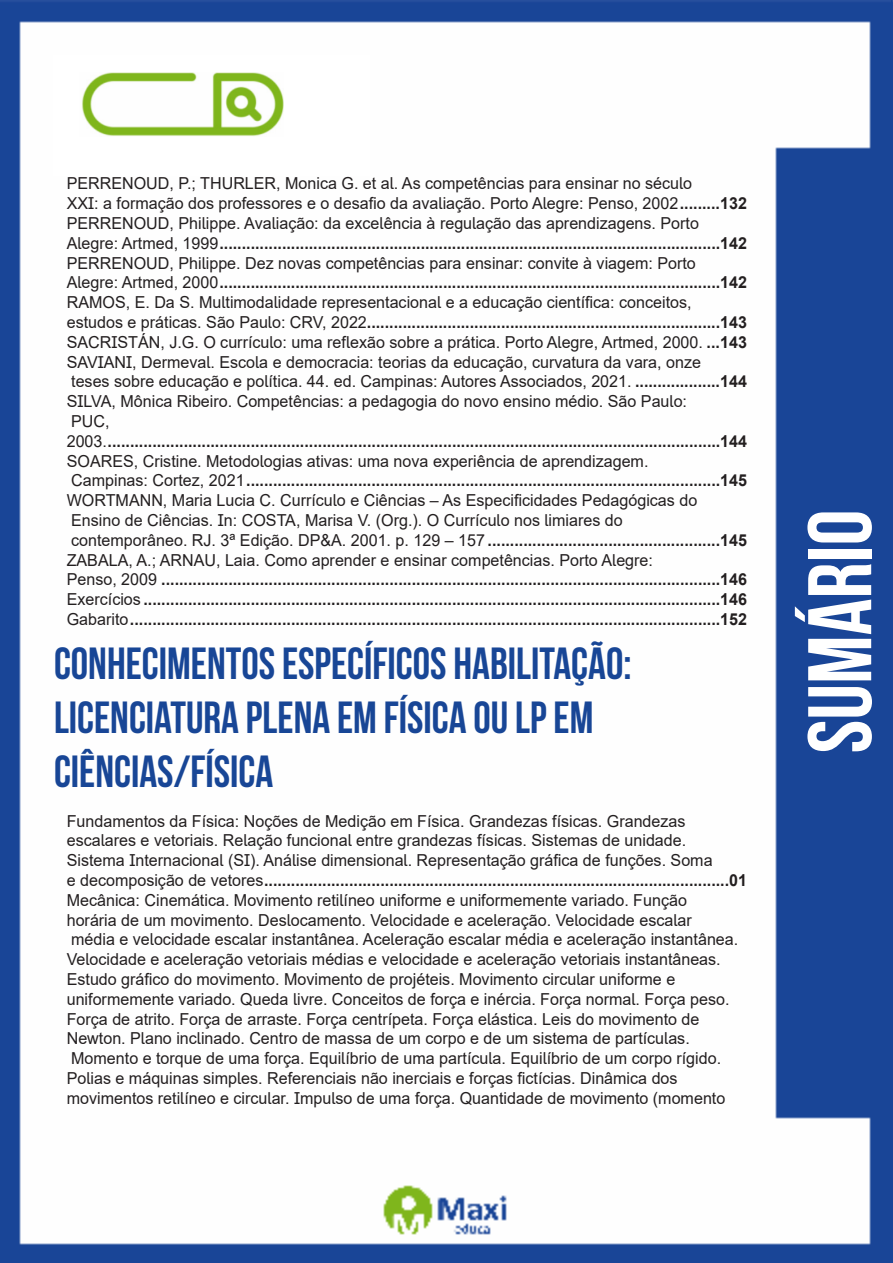
<style>
.page{position:relative;width:893px;height:1263px;background:#fff}
.page>*{position:absolute;margin:0;border:0;box-sizing:border-box;transform-origin:0 0}
.t1{font:700 90px "Bebas Neue";color:#fff}
.Titulo{font:700 45px "Bebas Neue";color:#184696}
.Titulo-2{font:16.5px "Arial";color:#231f20}
.Titulo-3{font:700 16.5px "Arial";color:#231f20}
.s1{font-weight:700}
.s2{font-weight:400}
</style>
<div class="page">
<img style="left:0;top:0;width:893px;height:1263px">
<div style="left:53px;top:55px;width:317px;height:121px;background:#fff"></div>
<img style="left:82px;top:72px;width:201px;height:64px">
<p class="Titulo-2" style="left:67px;top:172px;width:627px">PERRENOUD, P.; THURLER, Monica G. et al. As competências para ensinar no século</p>
<p class="Titulo-2" style="left:67px;top:192px;width:682px">XXI: a formação dos professores e o desafio da avaliação. Porto Alegre: Penso, 2002<span class="s1">.........132</span></p>
<p class="Titulo-2" style="left:67px;top:212px;width:634px">PERRENOUD, Philippe. Avaliação: da excelência à regulação das aprendizagens. Porto</p>
<p class="Titulo-3" style="left:67px;top:231px;width:682px"><span class="s2">Alegre: Artmed, 1999</span>................................................................................................................142</p>
<p class="Titulo-2" style="left:67px;top:251px;width:631px">PERRENOUD, Philippe. Dez novas competências para ensinar: convite à viagem: Porto</p>
<p class="Titulo-3" style="left:67px;top:271px;width:682px"><span class="s2">Alegre: Artmed, 2000</span>................................................................................................................142</p>
<p class="Titulo-2" style="left:67px;top:291px;width:626px">RAMOS, E. Da S. Multimodalidade representacional e a educação científica: conceitos,</p>
<p class="Titulo-3" style="left:67px;top:310px;width:682px"><span class="s2">estudos e práticas. São Paulo: CRV, 2022</span>...............................................................................143</p>
<p class="Titulo-2" style="left:67px;top:331px;width:682px">SACRISTÁN, J.G. O currículo: uma reflexão sobre a prática. Porto Alegre, Artmed, 2000. <span class="s1">...143</span></p>
<p class="Titulo-2" style="left:67px;top:350px;width:636px">SAVIANI, Dermeval. Escola e democracia: teorias da educação, curvatura da vara, onze</p>
<p class="Titulo-2" style="left:71px;top:370px;width:677px">teses sobre educação e política. 44. ed. Campinas: Autores Associados, 2021. <span class="s1">...................144</span></p>
<p class="Titulo-2" style="left:67px;top:390px;width:622px">SILVA, Mônica Ribeiro. Competências: a pedagogia do novo ensino médio. São Paulo:</p>
<p class="Titulo-2" style="left:71px;top:410px;width:40px">PUC,</p>
<p class="Titulo-3" style="left:67px;top:429px;width:682px"><span class="s2">2003.</span>.........................................................................................................................................144</p>
<p class="Titulo-2" style="left:67px;top:449px;width:583px">SOARES, Cristine. Metodologias ativas: uma nova experiência de aprendizagem.</p>
<p class="Titulo-3" style="left:71px;top:469px;width:677px"><span class="s2">Campinas: Cortez, 2021</span>..........................................................................................................145</p>
<p class="Titulo-2" style="left:67px;top:489px;width:632px">WORTMANN, Maria Lucia C. Currículo e Ciências – As Especificidades Pedagógicas do</p>
<p class="Titulo-2" style="left:71px;top:509px;width:553px">Ensino de Ciências. In: COSTA, Marisa V. (Org.). O Currículo nos limiares do</p>
<p class="Titulo-3" style="left:71px;top:528px;width:677px"><span class="s2">contemporâneo. RJ. 3ª Edição. DP&amp;A. 2001. p. 129 – 157</span> ....................................................145</p>
<p class="Titulo-2" style="left:67px;top:548px;width:588px">ZABALA, A.; ARNAU, Laia. Como aprender e ensinar competências. Porto Alegre:</p>
<p class="Titulo-3" style="left:67px;top:568px;width:682px"><span class="s2">Penso, 2009</span> .............................................................................................................................146</p>
<p class="Titulo-3" style="left:67px;top:588px;width:682px"><span class="s2">Exercícios</span> .................................................................................................................................146</p>
<p class="Titulo-3" style="left:67px;top:607px;width:682px"><span class="s2">Gabarito</span>....................................................................................................................................152</p>
<p class="Titulo" style="left:54px;top:639px;width:579px">CONHECIMENTOS ESPECÍFICOS HABILITAÇÃO:</p>
<p class="Titulo" style="left:54px;top:693px;width:541px">LICENCIATURA PLENA EM FÍSICA OU LP EM</p>
<p class="Titulo" style="left:54px;top:747px;width:221px">CIÊNCIAS/FÍSICA</p>
<p class="Titulo-2" style="left:67px;top:809px;width:620px">Fundamentos da Física: Noções de Medição em Física. Grandezas físicas. Grandezas</p>
<p class="Titulo-2" style="left:67px;top:829px;width:621px">escalares e vetoriais. Relação funcional entre grandezas físicas. Sistemas de unidade.</p>
<p class="Titulo-2" style="left:67px;top:849px;width:647px">Sistema Internacional (SI). Análise dimensional. Representação gráfica de funções. Soma</p>
<p class="Titulo-3" style="left:67px;top:868px;width:682px"><span class="s2">e decomposição de vetores</span>........................................................................................................01</p>
<p class="Titulo-2" style="left:67px;top:889px;width:622px">Mecânica: Cinemática. Movimento retilíneo uniforme e uniformemente variado. Função</p>
<p class="Titulo-2" style="left:67px;top:908px;width:626px">horária de um movimento. Deslocamento. Velocidade e aceleração. Velocidade escalar</p>
<p class="Titulo-2" style="left:71px;top:928px;width:669px">média e velocidade escalar instantânea. Aceleração escalar média e aceleração instantânea.</p>
<p class="Titulo-2" style="left:67px;top:948px;width:655px">Velocidade e aceleração vetoriais médias e velocidade e aceleração vetoriais instantâneas.</p>
<p class="Titulo-2" style="left:67px;top:968px;width:610px">Estudo gráfico do movimento. Movimento de projéteis. Movimento circular uniforme e</p>
<p class="Titulo-2" style="left:67px;top:988px;width:664px">uniformemente variado. Queda livre. Conceitos de força e inércia. Força normal. Força peso.</p>
<p class="Titulo-2" style="left:67px;top:1007px;width:634px">Força de atrito. Força de arraste. Força centrípeta. Força elástica. Leis do movimento de</p>
<p class="Titulo-2" style="left:67px;top:1027px;width:625px">Newton. Plano inclinado. Centro de massa de um corpo e de um sistema de partículas.</p>
<p class="Titulo-2" style="left:71px;top:1047px;width:651px">Momento e torque de uma força. Equilíbrio de uma partícula. Equilíbrio de um corpo rígido.</p>
<p class="Titulo-2" style="left:67px;top:1067px;width:612px">Polias e máquinas simples. Referenciais não inerciais e forças fictícias. Dinâmica dos</p>
<p class="Titulo-2" style="left:67px;top:1087px;width:660px">movimentos retilíneo e circular. Impulso de uma força. Quantidade de movimento (momento</p>
<h1 class="t1" style="left:791px;top:753px;width:245px;rotate:-90deg">SUMÁRIO</h1>
</div>
